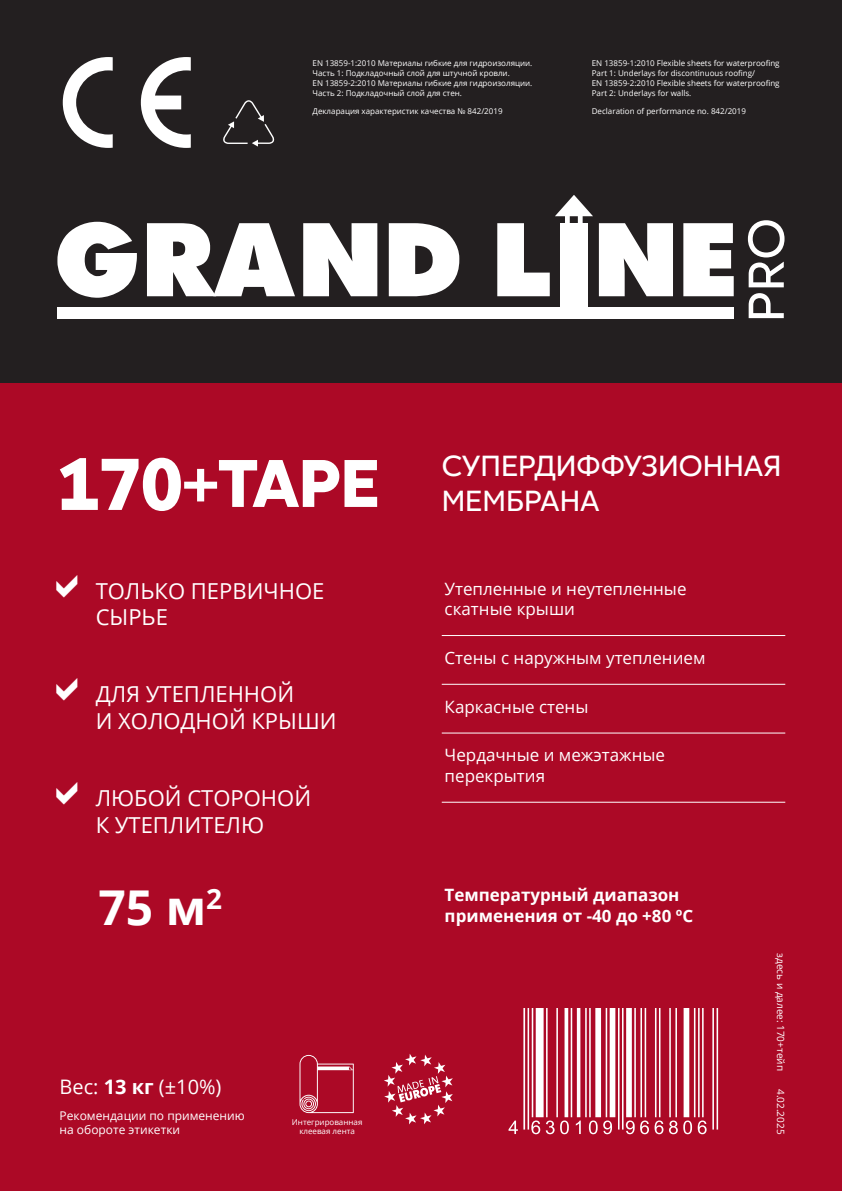
<style>
.page{position:relative;width:842px;height:1191px;background:#fff}
.page>*{position:absolute;margin:0;border:0;box-sizing:border-box;transform-origin:0 0}
.t1{font:700 67px "Red Ring";color:#fff}
.t2{font:700 48px "Open Sans";color:#fff}
.t3{font:29px "Red Ring";color:#fff}
.t4{font:700 28px "Open Sans";color:#fff}
.t5{font:22px/26.4px "Open Sans";color:#fff}
.t6{font:20px "Open Sans";color:#fff}
.t7{font:17px/20.4px "Open Sans";color:#fff}
.t8{font:700 17px "Open Sans";color:#fff}
.t9{font:12px/14.4px "Open Sans";color:#fff}
.t10{font:10px "Open Sans";color:#fff}
.t11{font:8px/9.8px "Open Sans";color:#fff}
.s1{font-size:73px}
.s2{font-size:62px}
.s3{font-weight:700}
</style>
<div class="page">
<div style="left:0;top:383px;width:842px;height:808px;background:#ac0926"></div>
<svg style="left:508px;top:1009px;width:210px;height:125px"></svg>
<svg style="left:384px;top:1054px;width:69px;height:70px"></svg>
<div style="left:0;top:0;width:842px;height:383px;background:#231f20"></div>
<hr style="left:442px;top:635px;width:343px;height:1px;background:#fff">
<hr style="left:442px;top:684px;width:343px;height:1px;background:#fff">
<hr style="left:442px;top:732px;width:343px;height:1px;background:#fff">
<hr style="left:442px;top:801px;width:343px;height:1px;background:#fff">
<div style="left:560px;top:223px;width:27px;height:90px;background:#fff"></div>
<svg style="left:599px;top:223px;width:74px;height:73px;background:#dddcdc"></svg>
<svg style="left:389px;top:223px;width:70px;height:73px"></svg>
<div style="left:57px;top:307px;width:677px;height:12px;background:#fff"></div>
<svg style="left:683px;top:223px;width:51px;height:73px;background:#e3e2e2"></svg>
<svg style="left:303px;top:223px;width:74px;height:73px;background:#dcdbdc"></svg>
<svg style="left:57px;top:222px;width:80px;height:76px"></svg>
<svg style="left:147px;top:223px;width:148px;height:73px"></svg>
<svg style="left:497px;top:195px;width:96px;height:101px"></svg>
<svg style="left:749px;top:293px;width:35px;height:25px"></svg>
<svg style="left:748px;top:220px;width:36px;height:67px"></svg>
<svg style="left:223px;top:100px;width:51px;height:47px"></svg>
<svg style="left:63px;top:57px;width:50px;height:91px"></svg>
<svg style="left:141px;top:57px;width:50px;height:91px"></svg>
<svg style="left:299px;top:1055px;width:55px;height:58px"></svg>
<p class="t11" style="left:313px;top:58px;width:221px">EN 13859-1:2010 Материалы гибкие для гидроизоляции.<br>Часть 1: Подкладочный слой для штучной кровли.<br>EN 13859-2:2010 Материалы гибкие для гидроизоляции.<br>Часть 2: Подкладочный слой для стен.</p>
<p class="t11" style="left:313px;top:106px;width:192px">Декларация характеристик качества № 842/2019</p>
<p class="t11" style="left:592px;top:58px;width:189px">EN 13859-1:2010 Flexible sheets for waterproofing Part 1: Underlays for discontinuous roofing/<br>EN 13859-2:2010 Flexible sheets for waterproofing Part 2: Underlays for walls.</p>
<p class="t11" style="left:592px;top:106px;width:156px">Declaration of performance no. 842/2019</p>
<h1 class="t1" style="left:56px;top:440px;width:325px"><span class="s1">170</span><span class="s2">+</span>TAPE</h1>
<h3 class="t5" style="left:96px;top:577px;width:230px">ТОЛЬКО ПЕРВИЧНОЕ<br>СЫРЬЕ</h3>
<h3 class="t5" style="left:96px;top:680px;width:242px">ДЛЯ УТЕПЛЕННОЙ<br>И ХОЛОДНОЙ КРЫШИ</h3>
<h3 class="t5" style="left:96px;top:784px;width:217px">ЛЮБОЙ СТОРОНОЙ<br>К УТЕПЛИТЕЛЮ</h3>
<h3 class="t4" style="left:206px;top:879px;width:17px">2</h3>
<h2 class="t2" style="left:99px;top:873px;width:109px">75 м</h2>
<h3 class="t6" style="left:60px;top:1073px;width:164px">Вес: <span class="s3">13 кг</span> (±10%)</h3>
<h3 class="t9" style="left:60px;top:1108px;width:187px">Рекомендации по применению на обороте этикетки</h3>
<p class="t11" style="left:292px;top:1116px;width:72px;text-align:center">Интегрированная клеевая лента</p>
<h3 class="t3" style="left:442px;top:447px;width:341px">СУПЕРДИФФУЗИОННАЯ</h3>
<h3 class="t3" style="left:442px;top:482px;width:159px">МЕМБРАНА</h3>
<h3 class="t7" style="left:445px;top:578px;width:243px">Утепленные и неутепленные скатные крыши</h3>
<h3 class="t7" style="left:445px;top:647px;width:262px">Стены с наружным утеплением</h3>
<h3 class="t7" style="left:445px;top:696px;width:145px">Каркасные стены</h3>
<h3 class="t7" style="left:445px;top:744px;width:222px">Чердачные и межэтажные перекрытия</h3>
<h3 class="t8" style="left:445px;top:883px;width:236px">Температурный диапазон</h3>
<h3 class="t8" style="left:445px;top:903px;width:250px">применения от -40 до +80 ºС</h3>
<p class="t10" style="left:788px;top:953px;width:119px;rotate:90deg">здесь и далее: 170+тейп</p>
<p class="t10" style="left:788px;top:1089px;width:47px;rotate:90deg">4.02.2025</p>
</div>
